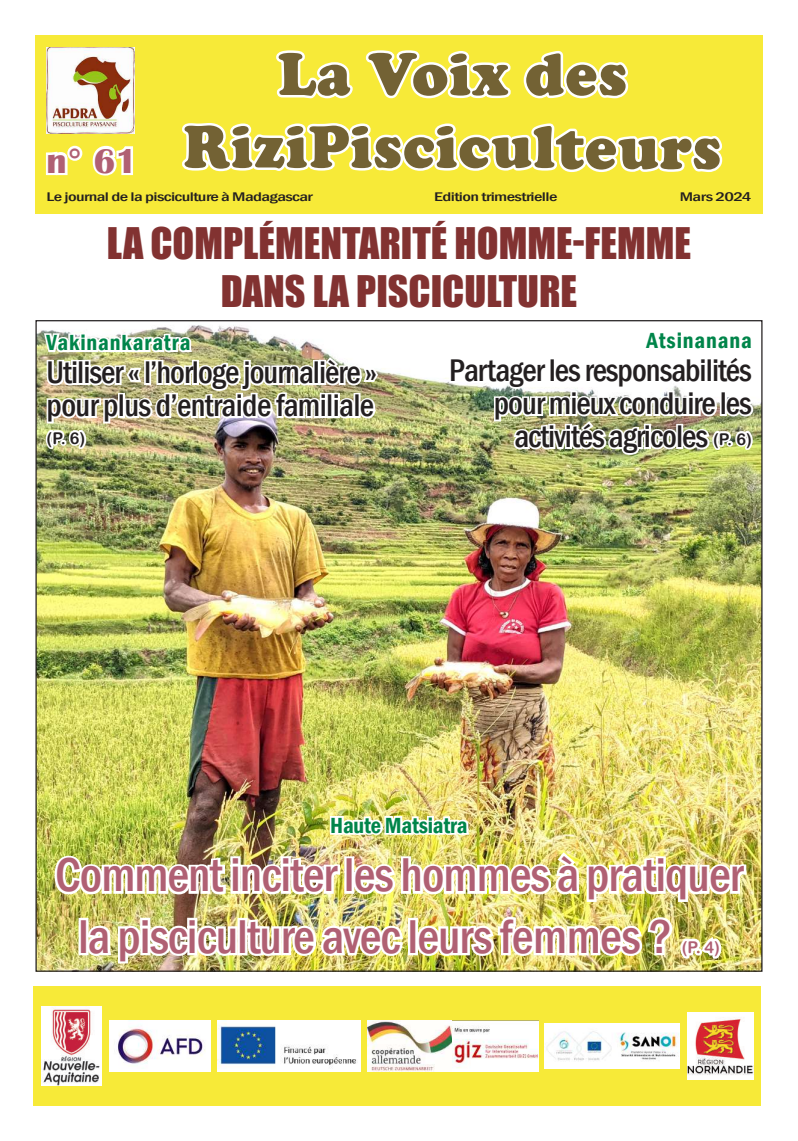
<style>
.page{position:relative;width:798px;height:1141px;background:#fff}
.page>*{position:absolute;margin:0;border:0;box-sizing:border-box;transform-origin:0 0}
.t1{font:900 62.25px/72.5px "Cooper";letter-spacing:.02em;color:#736234;text-align:center;scale:.96 1}
.t2{font:500 condensed 48.75px/61.5px "Franklin Gothic";letter-spacing:-.02em;color:#b06073}
.t3{font:40px/48px "Impact";color:#823231;text-align:center}
.t4{font:700 35.75px "Britannic";color:#b06073}
.t5{font:500 condensed 32.12px/33px "Franklin Gothic";letter-spacing:-.03em;color:#231f20}
.t6{font:600 condensed 22.5px "Franklin Gothic";letter-spacing:.04em;color:#00854a}
.t7{font:600 condensed 22.5px "Franklin Gothic";letter-spacing:-.01em;color:#00854a}
.t8{font:16.25px "Arial Rounded MT Bold";color:#b06073}
.t9{font:16.25px "Arial Rounded MT Bold";color:#231f20}
.t10{font:500 condensed 12.88px "Franklin Gothic";letter-spacing:-.03em;color:#231f20;scale:1.46 1}
.s1{font-family:"Arial Rounded MT Bold";font-weight:400;font-stretch:normal;font-size:16.25px}
</style>
<div class="page">
<div style="left:34px;top:987px;width:726px;height:119px;background:#f7ea38"></div>
<img style="left:37px;top:325px;width:723px;height:645px">
<div style="left:35px;top:35px;width:727px;height:179px;background:#f7ea38"></div>
<img style="left:47px;top:47px;width:88px;height:87px">
<svg style="left:45px;top:145px;width:88px;height:31px"></svg>
<svg style="left:276px;top:50px;width:77px;height:49px"></svg>
<svg style="left:365px;top:50px;width:146px;height:49px"></svg>
<svg style="left:523px;top:50px;width:106px;height:49px"></svg>
<svg style="left:182px;top:123px;width:541px;height:49px"></svg>
<img style="left:109px;top:1021px;width:102px;height:50px">
<img style="left:41px;top:1006px;width:60px;height:80px">
<img style="left:687px;top:1012px;width:66px;height:68px">
<img style="left:367px;top:1021px;width:171px;height:50px">
<img style="left:218px;top:1021px;width:143px;height:50px">
<img style="left:51px;top:786px;width:697px;height:118px">
<img style="left:83px;top:915px;width:322px;height:51px">
<img style="left:413px;top:913px;width:311px;height:51px">
<img style="left:42px;top:331px;width:338px;height:121px">
<img style="left:447px;top:320px;width:309px;height:138px">
<img style="left:544px;top:1023px;width:135px;height:46px">
<p class="t4" style="left:47px;top:141px;width:92px">n° 61</p>
<h1 class="t1" style="left:184px;top:38px;width:561px">La Voix des<br>RiziPisciculteurs</h1>
<p class="t10" style="left:47px;top:188px;width:183px">Le journal de la pisciculture à Madagascar</p>
<p class="t10" style="left:679px;top:188px;width:51px">Mars 2024</p>
<p class="t10" style="left:434px;top:188px;width:86px">Edition trimestrielle</p>
<p class="t3" style="left:107px;top:219px;width:585px">LA COMPLÉMENTARITÉ HOMME-FEMME<br>DANS LA PISCICULTURE</p>
<p class="t6" style="left:47px;top:328px;width:145px">Vakinankaratra</p>
<p class="t5" style="left:47px;top:356px;width:332px">Utiliser « l’horloge journalière » pour plus d’entraide familiale</p>
<p class="t9" style="left:47px;top:428px;width:40px">(P. 6)</p>
<p class="t6" style="left:646px;top:326px;width:107px">Atsinanana</p>
<p class="t5" style="left:449px;top:354px;width:304px;text-align:right">Partager les responsabilités pour mieux conduire les activités agricoles <span class="s1">(P. 6)</span></p>
<p class="t7" style="left:330px;top:810px;width:139px">Haute Matsiatra</p>
<h2 class="t2" style="left:78px;top:844px;width:666px;text-indent:-23px">Comment inciter les hommes à pratiquer la pisciculture avec leurs femmes ?</h2>
<p class="t8" style="left:681px;top:937px;width:39px">(P. 4)</p>
</div>
